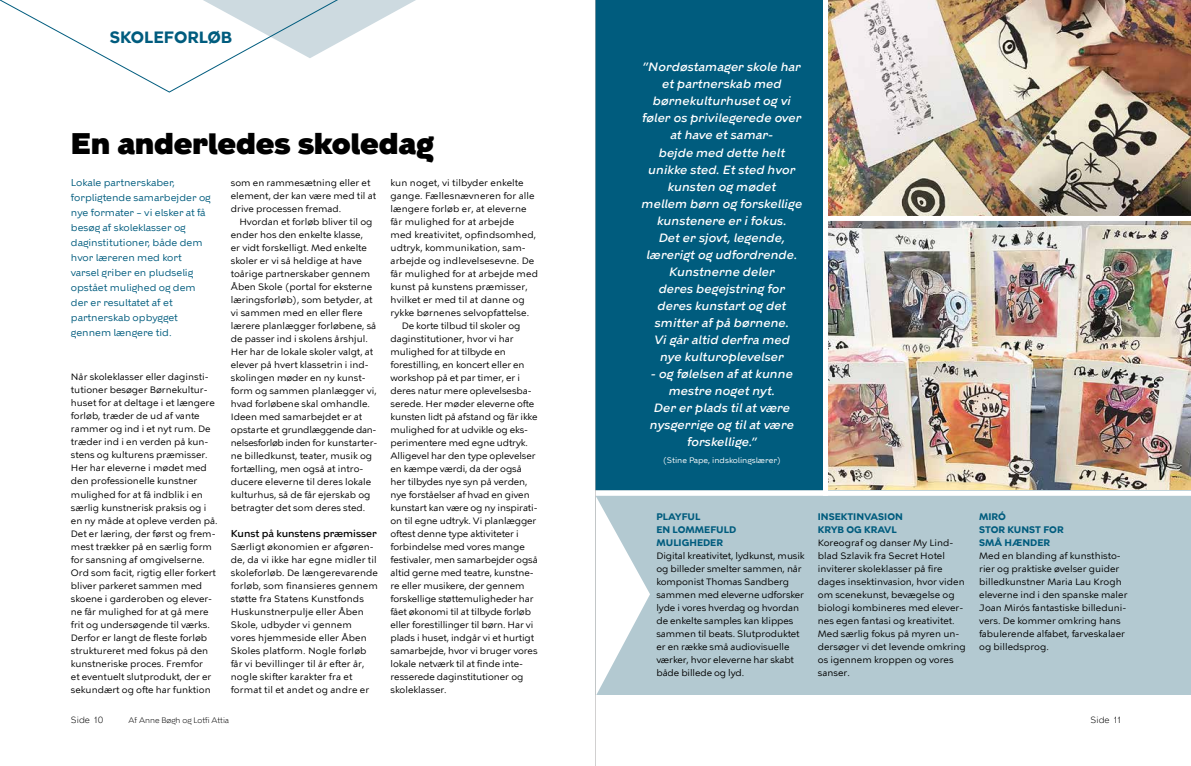
<style>
.page{position:relative;width:1191px;height:766px;background:#fff}
.page>*{position:absolute;margin:0;border:0;box-sizing:border-box;transform-origin:0 0}
.t1{font:900 30px "KBH";color:#000}
.t2{font:700 16px "KBH";color:#005c7e}
.t3{font:italic 500 12px/17px "KBH";letter-spacing:.01em;color:#fff;text-align:center}
.t4{font:10px/15px "KBH";color:#005c7e}
.t5{font:500 10px "KBH";color:#000}
.t6{font:9.3px/13px "KBH Tekst";color:#000}
.t7{font:700 9.3px/13px "KBH";color:#005c7e}
.t8{font:300 9px "KBH";color:#000}
.t9{font:8px "KBH";color:#fff}
.t10{font:300 8px "KBH";color:#000}
</style>
<div class="page">
<svg style="left:0;top:0;width:416px;height:93px"></svg>
<div style="left:595px;top:0;width:228px;height:490px;background:#005c7e"></div>
<img style="left:828px;top:0;width:363px;height:490px">
<div style="left:595px;top:490px;width:596px;height:204px;background:#b3c9d1"></div>
<svg style="left:596px;top:495px;width:54px;height:200px"></svg>
<div style="left:823px;top:216px;width:368px;height:5px;background:#fff"></div>
<div style="left:584px;top:490px;width:607px;height:5px;background:#fff"></div>
<hr style="left:595px;top:0;width:1px;height:765px;background:#b3b2b2">
<h2 class="t2" style="left:110px;top:27px;width:124px">SKOLEFORLØB</h2>
<h1 class="t1" style="left:71px;top:125px;width:364px">En anderledes skoledag</h1>
<p class="t4" style="left:71px;top:175px;width:141px">Lokale partnerskaber, forpligtende samarbejder og nye formater – vi elsker at få besøg af skoleklasser og daginstitutioner, både dem hvor læreren med kort varsel griber en pludselig opstået mulighed og dem der er resultatet af et partnerskab opbygget gennem længere tid.</p>
<p class="t6" style="left:71px;top:370px;width:148px">Når skoleklasser eller daginsti&shy;tutioner besøger Børnekultur&shy;huset for at deltage i et længere forløb, træder de ud af vante rammer og ind i et nyt rum. De træder ind i en verden på kun&shy;stens og kulturens præmisser.<br>Her har eleverne i mødet med den professionelle kunstner mulighed for at få indblik i en særlig kunstnerisk praksis og i en ny måde at opleve verden på.<br>Det er læring, der først og frem&shy;mest trækker på en særlig form for sansning af omgivelserne.<br>Ord som facit, rigtig eller forkert bliver parkeret sammen med skoene i garderoben og elever&shy;ne får mulighed for at gå mere frit og undersøgende til værks.<br>Derfor er langt de fleste forløb struktureret med fokus på den kunstneriske proces. Fremfor<br>et eventuelt slutprodukt, der er sekundært og ofte har funktion</p>
<p class="t6" style="left:231px;top:176px;width:147px">som en rammesætning eller et element, der kan være med til at drive processen fremad.</p>
<p class="t6" style="left:231px;top:215px;width:148px;text-indent:9px">Hvordan et forløb bliver til og ender hos den enkelte klasse,<br>er vidt forskelligt. Med enkelte skoler er vi så heldige at have toårige partnerskaber gennem<br>Åben Skole (portal for eksterne læringsforløb), som betyder, at vi sammen med en eller flere lærere planlægger forløbene, så de passer ind i skolens årshjul.<br>Her har de lokale skoler valgt, at elever på hvert klassetrin i ind&shy;skolingen møder en ny kunst&shy;form og sammen planlægger vi, hvad forløbene skal omhandle.<br>Ideen med samarbejdet er at opstarte et grundlæggende dan&shy;nelsesforløb inden for kunstarter&shy;ne billedkunst, teater, musik og fortælling, men også at intro&shy;ducere eleverne til deres lokale kulturhus, så de får ejerskab og betragter det som deres sted.</p>
<p class="t5" style="left:231px;top:527px;width:147px">Kunst på kunstens præmisser</p>
<p class="t6" style="left:231px;top:540px;width:149px">Særligt økonomien er afgøren&shy;de, da vi ikke har egne midler til skoleforløb. De længerevarende forløb, som finansieres gennem støtte fra Statens Kunstfonds<br>Huskunstnerpulje eller Åben<br>Skole, udbyder vi gennem vores hjemmeside eller Åben<br>Skoles platform. Nogle forløb får vi bevillinger til år efter år, nogle skifter karakter fra et format til et andet og andre er</p>
<p class="t6" style="left:390px;top:176px;width:135px">kun noget, vi tilbyder enkelte</p>
<p class="t6" style="left:390px;top:189px;width:146px">gange. Fællesnævneren for alle</p>
<p class="t6" style="left:390px;top:202px;width:138px">længere forløb er, at eleverne</p>
<p class="t6" style="left:390px;top:215px;width:125px">får mulighed for at arbejde</p>
<p class="t6" style="left:390px;top:228px;width:147px">med kreativitet, opfindsomhed,</p>
<p class="t6" style="left:390px;top:241px;width:137px">udtryk, kommunikation, sam-</p>
<p class="t6" style="left:390px;top:254px;width:145px">arbejde og indlevelsesevne. De</p>
<p class="t6" style="left:390px;top:267px;width:149px">får mulighed for at arbejde med</p>
<p class="t6" style="left:390px;top:280px;width:139px">kunst på kunstens præmisser,</p>
<p class="t6" style="left:390px;top:293px;width:136px">hvilket er med til at danne og</p>
<p class="t6" style="left:390px;top:306px;width:140px">rykke børnenes selvopfattelse.</p>
<p class="t6" style="left:402px;top:319px;width:120px">De korte tilbud til skoler og</p>
<p class="t6" style="left:390px;top:332px;width:124px">daginstitutioner, hvor vi har</p>
<p class="t6" style="left:390px;top:345px;width:117px">mulighed for at tilbyde en</p>
<p class="t6" style="left:390px;top:358px;width:136px">forestilling, en koncert eller en</p>
<p class="t6" style="left:390px;top:371px;width:131px">workshop på et par timer, er i</p>
<p class="t6" style="left:390px;top:384px;width:143px">deres natur mere oplevelsesba-</p>
<p class="t6" style="left:390px;top:397px;width:145px">serede. Her møder eleverne ofte</p>
<p class="t6" style="left:390px;top:410px;width:148px">kunsten lidt på afstand og får ikke</p>
<p class="t6" style="left:390px;top:423px;width:139px">mulighed for at udvikle og eks-</p>
<p class="t6" style="left:390px;top:436px;width:139px">perimentere med egne udtryk.</p>
<p class="t6" style="left:390px;top:449px;width:147px">Alligevel har den type oplevelser</p>
<p class="t6" style="left:390px;top:462px;width:133px">en kæmpe værdi, da der også</p>
<p class="t6" style="left:390px;top:475px;width:138px">her tilbydes nye syn på verden,</p>
<p class="t6" style="left:390px;top:488px;width:141px">nye forståelser af hvad en given</p>
<p class="t6" style="left:390px;top:501px;width:149px">kunstart kan være og ny inspirati-</p>
<p class="t6" style="left:390px;top:514px;width:147px">on til egne udtryk. Vi planlægger</p>
<p class="t6" style="left:390px;top:527px;width:130px">oftest denne type aktiviteter i</p>
<p class="t6" style="left:390px;top:540px;width:136px">forbindelse med vores mange</p>
<p class="t6" style="left:390px;top:553px;width:149px">festivaler, men samarbejder også</p>
<p class="t6" style="left:390px;top:566px;width:145px">altid gerne med teatre, kunstne-</p>
<p class="t6" style="left:390px;top:579px;width:136px">re eller musikere, der gennem</p>
<p class="t6" style="left:390px;top:592px;width:144px">forskellige støttemuligheder har</p>
<p class="t6" style="left:390px;top:605px;width:142px">fået økonomi til at tilbyde forløb</p>
<p class="t6" style="left:390px;top:618px;width:144px">eller forestillinger til børn. Har vi</p>
<p class="t6" style="left:390px;top:631px;width:145px">plads i huset, indgår vi et hurtigt</p>
<p class="t6" style="left:390px;top:644px;width:148px">samarbejde, hvor vi bruger vores</p>
<p class="t6" style="left:390px;top:657px;width:134px">lokale netværk til at finde inte-</p>
<p class="t6" style="left:390px;top:670px;width:134px">resserede daginstitutioner og</p>
<p class="t6" style="left:390px;top:683px;width:58px">skoleklasser.</p>
<p class="t3" style="left:641px;top:59px;width:162px">”Nordøstamager skole har et partnerskab med børnekulturhuset og vi føler os privilegerede over at have et samar-<br>bejde med dette helt unikke sted. Et sted hvor kunsten og mødet<br>mellem børn og forskellige kunstenere er i fokus.<br>Det er sjovt, legende, lærerigt og udfordrende.<br>Kunstnerne deler<br>deres begejstring for deres kunstart og det smitter af på børnene.<br>Vi går altid derfra med<br>nye kulturoplevelser</p>
<p class="t3" style="left:650px;top:365px;width:145px">- og følelsen af at kunne mestre noget nyt.<br>Der er plads til at være nysgerrige og til at være forskellige.”</p>
<p class="t9" style="left:663px;top:455px;width:120px">(Stine Pape, indskolingslærer)</p>
<p class="t7" style="left:656px;top:510px;width:81px">PLAYFUL<br>EN LOMMEFULD<br>MULIGHEDER</p>
<p class="t6" style="left:656px;top:548px;width:150px">Digital kreativitet, lydkunst, musik og billeder smelter sammen, når komponist Thomas Sandberg sammen med eleverne udforsker lyde i vores hverdag og hvordan de enkelte samples kan klippes sammen til beats. Slutproduktet er en række små audiovisuelle værker, hvor eleverne har skabt både billede og lyd.</p>
<p class="t7" style="left:818px;top:510px;width:87px">INSEKTINVASION<br>KRYB OG KRAVL</p>
<p class="t6" style="left:818px;top:535px;width:149px">Koreograf og danser My Lind&shy;blad Szlavik fra Secret Hotel inviterer skoleklasser på fire dages insektinvasion, hvor viden om scenekunst, bevægelse og biologi kombineres med elever&shy;nes egen fantasi og kreativitet.<br>Med særlig fokus på myren un&shy;dersøger vi det levende omkring os igennem kroppen og vores sanser.</p>
<p class="t7" style="left:979px;top:510px;width:86px">MIRÓ<br>STOR KUNST FOR<br>SMÅ HÆNDER</p>
<p class="t6" style="left:979px;top:548px;width:150px">Med en blanding af kunsthisto&shy;rier og praktiske øvelser guider billedkunstner Maria Lau Krogh eleverne ind i den spanske maler<br>Joan Mirós fantastiske billeduni&shy;vers. De kommer omkring hans fabulerende alfabet, farveskalaer og billedsprog.</p>
<p class="t8" style="left:71px;top:714px;width:34px">Side 10</p>
<p class="t10" style="left:129px;top:715px;width:102px">Af Anne Bøgh og Lotfi Attia</p>
<p class="t8" style="left:1090px;top:714px;width:32px">Side 11</p>
</div>
